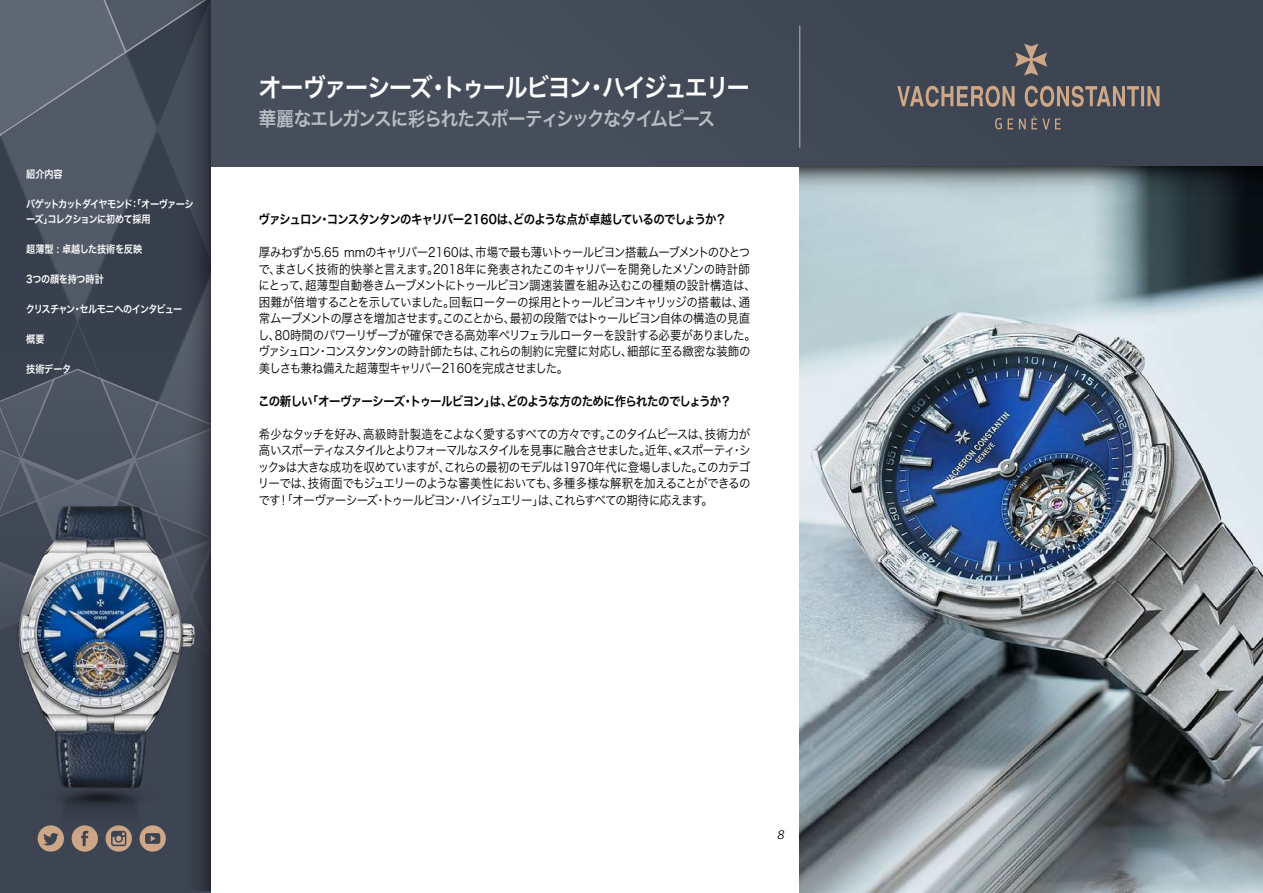
<style>
.page{position:relative;width:1263px;height:893px;background:#fff}
.page>*{position:absolute;margin:0;border:0;box-sizing:border-box;transform-origin:0 0}
.t1{font:25.5px "Hira Kaku Pro W6";letter-spacing:-.08em;color:#fff;scale:.9 1}
.t2{font:19.5px "Hira Kaku Pro W6";letter-spacing:-.07em;color:#b9bcc1;scale:.9 1}
.t3{font:12.75px/16.5px "Hira Kaku Pro W3";letter-spacing:-.055em;color:#000;scale:.9 1}
.t4{font:12.75px "Hira Kaku Pro W6";letter-spacing:-.07em;color:#000;scale:.9 1}
.t5{font:italic 12.75px "Prelo";color:#000}
.t6{font:10.5px/15px "Hira Kaku Pro W6";letter-spacing:-.09em;color:#fff;scale:.87 1}
.t7{font:10.5px "Hira Kaku Pro W6";letter-spacing:-.075em;color:#fff;scale:.87 1}
.t8{font:10.5px "Hira Kaku Pro W6";letter-spacing:-.015em;color:#fff;scale:.87 1}
.t9{font:10.5px "Hira Kaku Pro W6";letter-spacing:-.05em;color:#fff;scale:.87 1}
.t10{font:10.5px "Hira Kaku Pro W6";letter-spacing:-.03em;color:#fff;scale:.87 1}
</style>
<div class="page">
<div style="left:210px;top:0;width:1053px;height:166px;background:#474e5b"></div>
<hr style="left:799px;top:26px;width:1px;height:122px;background:#b4b5b7">
<svg style="left:897px;top:44px;width:262px;height:85px"></svg>
<div style="left:0;top:0;width:210px;height:893px;background:#3d4452"></div>
<div style="left:163px;top:0;width:47px;height:891px;background:linear-gradient(to right,#424a59,#2f343f)"></div>
<svg style="left:0;top:0;width:210px;height:867px"></svg>
<img style="left:16px;top:812px;width:171px;height:38px">
<img style="left:0;top:480px;width:211px;height:332px">
<img style="left:799px;top:214px;width:464px;height:679px">
<svg style="left:799px;top:166px;width:464px;height:48px;background:#7e8d91"></svg>
<p class="t9" style="left:26px;top:165px;width:43px">紹介内容</p>
<p class="t6" style="left:26px;top:196px;width:194px">バゲットカットダイヤモンド：「オーヴァーシーズ」コレクションに初めて採用</p>
<p class="t8" style="left:26px;top:240px;width:135px">超薄型 : 卓越した技術を反映</p>
<p class="t10" style="left:26px;top:270px;width:91px">3つの顔を持つ時計</p>
<p class="t7" style="left:26px;top:300px;width:181px">クリスチャン・セルモニへのインタビュー</p>
<p class="t9" style="left:26px;top:330px;width:23px">概要</p>
<p class="t9" style="left:26px;top:360px;width:53px">技術データ</p>
<h1 class="t1" style="left:259px;top:65px;width:547px">オーヴァーシーズ・トゥールビヨン・ハイジュエリー</h1>
<h2 class="t2" style="left:259px;top:101px;width:508px">華麗なエレガンスに彩られたスポーティシックなタイムピース</h2>
<p class="t4" style="left:259px;top:208px;width:522px">ヴァシュロン・コンスタンタンのキャリバー2160は、どのような点が卓越しているのでしょうか？</p>
<p class="t3" style="left:258px;top:243px;width:554px">厚みわずか5.65 mmのキャリバー2160は、市場で最も薄いトゥールビヨン搭載ムーブメントのひとつで、まさしく技術的快挙と言えます。2018年に発表されたこのキャリバーを開発したメゾンの時計師にとって、超薄型自動巻きムーブメントにトゥールビヨン調速装置を組み込むこの種類の設計構造は、困難が倍増することを示していました。回転ローターの採用とトゥールビヨンキャリッジの搭載は、通常ムーブメントの厚さを増加させます。このことから、最初の段階ではトゥールビヨン自体の構造の見直し、80時間のパワーリザーブが確保できる高効率ペリフェラルローターを設計する必要がありました。ヴァシュロン・コンスタンタンの時計師たちは、これらの制約に完璧に対応し、細部に至る緻密な装飾の美しさも兼ね備えた超薄型キャリバー2160を完成させました。</p>
<p class="t4" style="left:258px;top:389px;width:527px">この新しい「オーヴァーシーズ・トゥールビヨン」は、どのような方のために作られたのでしょうか？</p>
<p class="t3" style="left:258px;top:425px;width:549px;text-align:justify">希少なタッチを好み、高級時計製造をこよなく愛するすべての方々です。このタイムピースは、技術力が高いスポーティなスタイルとよりフォーマルなスタイルを見事に融合させました。近年、≪スポーティ・シック≫は大きな成功を収めていますが、これらの最初のモデルは1970年代に登場しました。このカテゴリーでは、技術面でもジュエリーのような審美性においても、多種多様な解釈を加えることができるのです！「オーヴァーシーズ・トゥールビヨン・ハイジュエリー」は、これらすべての期待に応えます。</p>
<p class="t5" style="left:777px;top:826px;width:9px">8</p>
</div>
